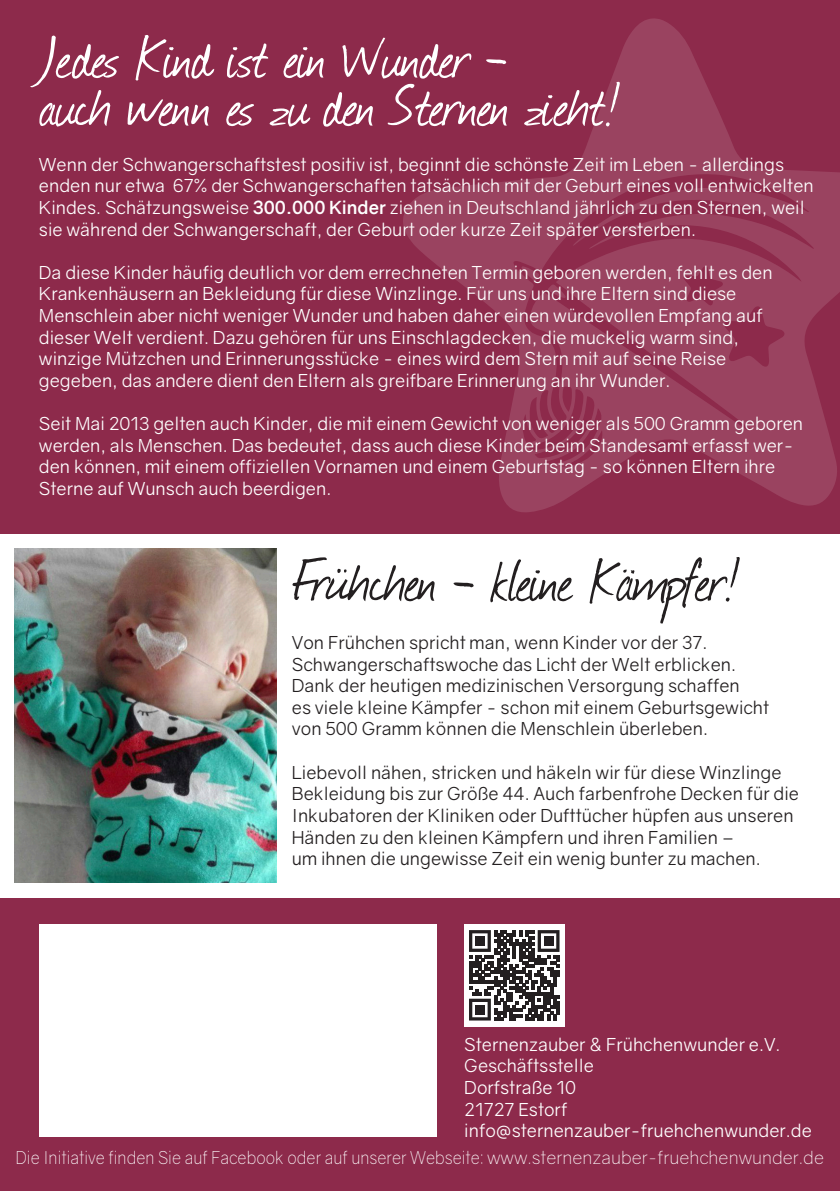
<style>
.page{position:relative;width:840px;height:1191px;background:#fff}
.page>*{position:absolute;margin:0;border:0;box-sizing:border-box;transform-origin:0 0}
.t1{font:68px/48px "Journal";letter-spacing:-.01em;color:#fff}
.t2{font:68px "Journal";letter-spacing:-.015em;color:#231f20}
.t3{font:18px/21.6px "Gravity";color:#fff}
.t4{font:18px/21.6px "Gravity";color:#231f20}
.t5{font:300 18px "Gravity";color:#fff;scale:.91 1}
.s1{font-weight:700}
</style>
<div class="page">
<div style="left:0;top:0;width:839px;height:533px;background:#8d2a4b"></div>
<svg style="left:403px;top:18px;width:436px;height:494px"></svg>
<div style="left:0;top:899px;width:839px;height:292px;background:#8d2a4b"></div>
<div style="left:39px;top:924px;width:397px;height:213px;background:#fff"></div>
<img style="left:14px;top:549px;width:262px;height:333px">
<div style="left:464px;top:924px;width:100px;height:102px;background:#fff"></div>
<svg style="left:469px;top:930px;width:90px;height:90px"></svg>
<div style="left:475px;top:936px;width:9px;height:9px;background:#231f20"></div>
<div style="left:543px;top:936px;width:10px;height:9px;background:#231f20"></div>
<div style="left:475px;top:1005px;width:9px;height:9px;background:#231f20"></div>
<h1 class="t1" style="left:41px;top:33px;width:579px">Jedes Kind ist ein Wunder -<br>auch wenn es zu den Sternen zieht!</h1>
<p class="t3" style="left:39px;top:153px;width:775px">Wenn der Schwangerschaftstest positiv ist, beginnt die schönste Zeit im Leben - allerdings enden nur etwa 67% der Schwangerschaften tatsächlich mit der Geburt eines voll entwickelten Kindes. Schätzungsweise <span class="s1">300.000 Kinder</span> ziehen in Deutschland jährlich zu den Sternen, weil sie während der Schwangerschaft, der Geburt oder kurze Zeit später versterben.</p>
<p class="t3" style="left:39px;top:261px;width:734px">Da diese Kinder häufig deutlich vor dem errechneten Termin geboren werden, fehlt es den Krankenhäusern an Bekleidung für diese Winzlinge. Für uns und ihre Eltern sind diese Menschlein aber nicht weniger Wunder und haben daher einen würdevollen Empfang auf dieser Welt verdient. Dazu gehören für uns Einschlagdecken, die muckelig warm sind, winzige Mützchen und Erinnerungsstücke - eines wird dem Stern mit auf seine Reise gegeben, das andere dient den Eltern als greifbare Erinnerung an ihr Wunder.</p>
<p class="t3" style="left:39px;top:413px;width:765px">Seit Mai 2013 gelten auch Kinder, die mit einem Gewicht von weniger als 500 Gramm geboren werden, als Menschen. Das bedeutet, dass auch diese Kinder beim Standesamt erfasst wer&shy;den können, mit einem offiziellen Vornamen und einem Geburtstag - so können Eltern ihre Sterne auf Wunsch auch beerdigen.</p>
<h1 class="t2" style="left:292px;top:534px;width:448px">Frühchen - kleine Kämpfer!</h1>
<p class="t4" style="left:292px;top:632px;width:478px">Von Frühchen spricht man, wenn Kinder vor der 37.<br>Schwangerschaftswoche das Licht der Welt erblicken.<br>Dank der heutigen medizinischen Versorgung schaffen<br>es viele kleine Kämpfer - schon mit einem Geburtsgewicht von 500 Gramm können die Menschlein überleben.</p>
<p class="t4" style="left:292px;top:761px;width:508px">Liebevoll nähen, stricken und häkeln wir für diese Winzlinge Bekleidung bis zur Größe 44. Auch farbenfrohe Decken für die Inkubatoren der Kliniken oder Dufttücher hüpfen aus unseren Händen zu den kleinen Kämpfern und ihren Familien –<br>um ihnen die ungewisse Zeit ein wenig bunter zu machen.</p>
<p class="t3" style="left:464px;top:1033px;width:349px">Sternenzauber &amp; Frühchenwunder e.V.<br>Geschäftsstelle<br>Dorfstraße 10<br>21727 Estorf info@sternenzauber-fruehchenwunder.de</p>
<p class="t5" style="left:16px;top:1146px;width:889px">Die Initiative finden Sie auf Facebook oder auf unserer Webseite: www.sternenzauber-fruehchenwunder.de</p>
</div>
